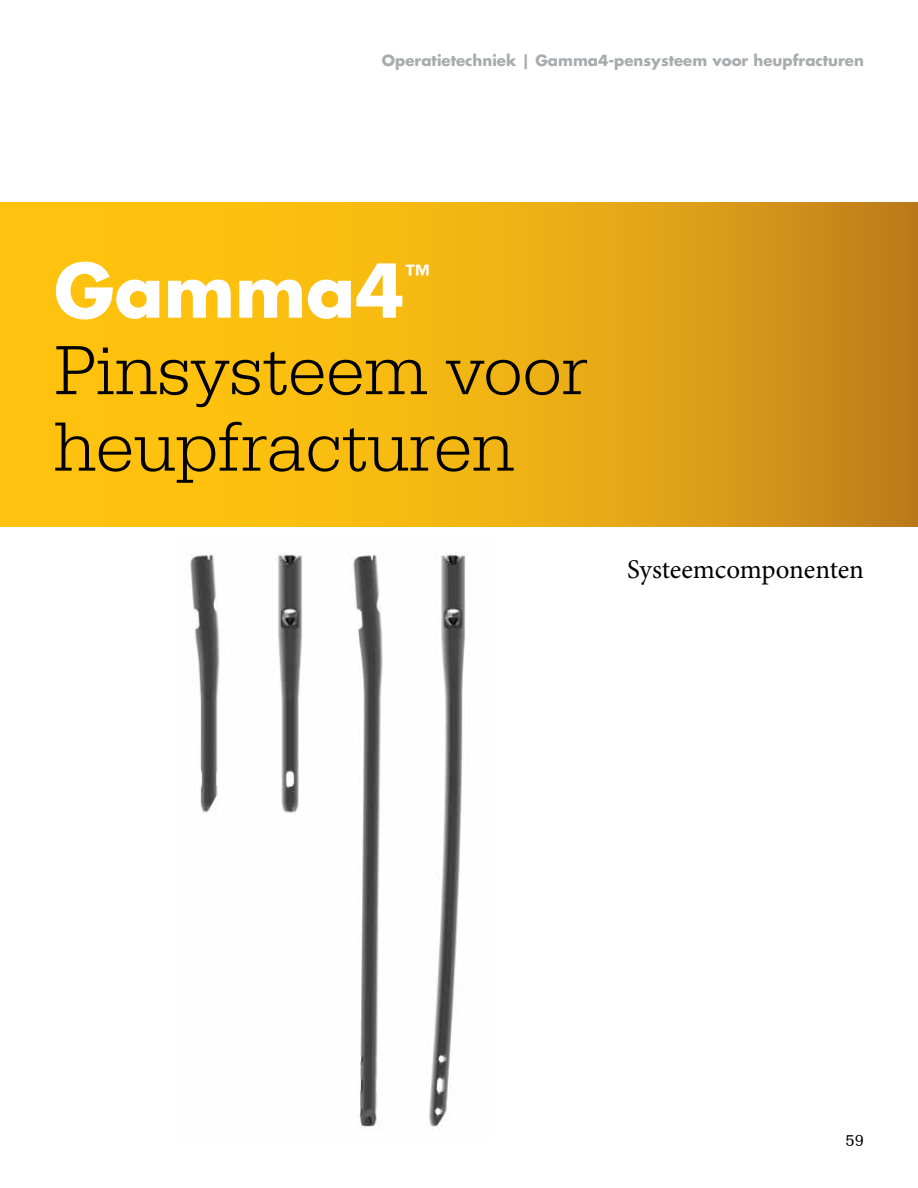
<style>
.page{position:relative;width:918px;height:1188px;background:#fff}
.page>*{position:absolute;margin:0;border:0;box-sizing:border-box;transform-origin:0 0}
.t1{font:300 72px/76.5px "URW Egyptienne TOT";color:#000}
.t2{font:700 72px "Futura For Stryker";color:#fff}
.t3{font:27px "Minion Pro";letter-spacing:-.005em;color:#000}
.t4{font:700 27px "Futura For Stryker";color:#fff}
.t5{font:16.5px "Humanist Slabserif 712 BT";color:#000}
.t6{font:700 15px "Futura For Stryker";color:#aaabaf}
</style>
<div class="page">
<img style="left:190px;top:552px;width:277px;height:578px">
<svg style="left:0;top:203px;width:918px;height:324px;background:#ebad13"></svg>
<p class="t6" style="left:382px;top:51px;width:484px">Operatietechniek | Gamma4-pensysteem voor heupfracturen</p>
<h1 class="t2" style="left:54px;top:243px;width:352px">Gamma4</h1>
<h2 class="t4" style="left:405px;top:257px;width:27px">™</h2>
<h1 class="t1" style="left:54px;top:333px;width:536px">Pinsysteem voor heupfracturen</h1>
<h2 class="t3" style="left:627px;top:551px;width:238px">Systeemcomponenten</h2>
<p class="t5" style="left:846px;top:1131px;width:20px">59</p>
</div>
